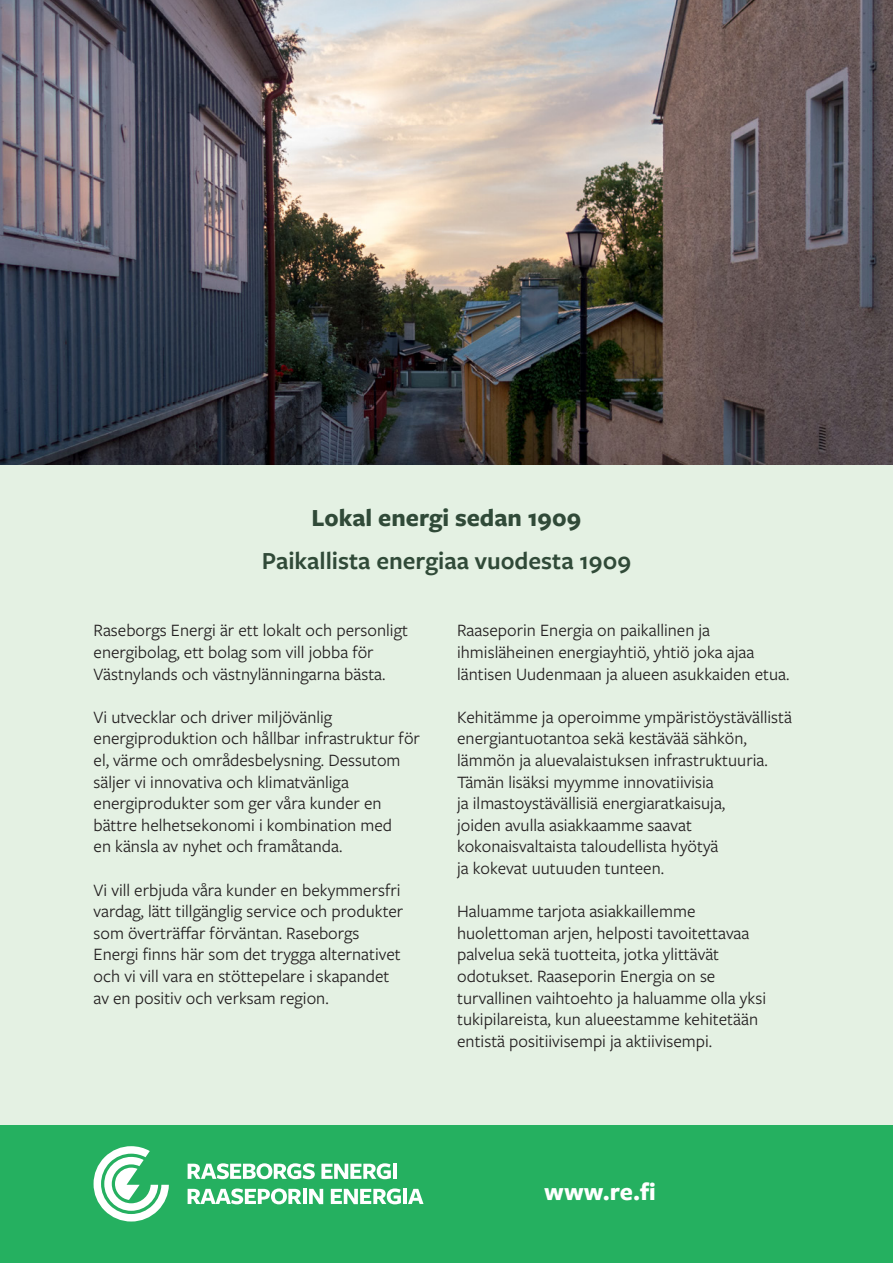
<style>
.page{position:relative;width:893px;height:1263px;background:#fff}
.page>*{position:absolute;margin:0;border:0;box-sizing:border-box;transform-origin:0 0}
.t1{font:600 25.5px "Freight Sans Pro";color:#304a38}
.t2{font:700 25.5px "Freight Sans Pro";color:#304a38}
.t3{font:700 25.5px "Freight Sans Pro";color:#fff}
.t4{font:18px/21.6px "Freight Sans Pro";color:#231f20}
</style>
<div class="page">
<div style="left:0;top:1125px;width:893px;height:138px;background:#25b060"></div>
<div style="left:0;top:465px;width:893px;height:660px;background:#e4f1e3"></div>
<img style="left:0;top:0;width:893px;height:465px">
<svg style="left:188px;top:1163px;width:127px;height:16px"></svg>
<svg style="left:321px;top:1163px;width:70px;height:16px"></svg>
<hr style="left:393px;top:1164px;width:4px;height:15px;background:#fff">
<svg style="left:188px;top:1188px;width:113px;height:16px"></svg>
<hr style="left:303px;top:1189px;width:4px;height:15px;background:#fff">
<svg style="left:309px;top:1189px;width:14px;height:15px"></svg>
<svg style="left:331px;top:1188px;width:70px;height:16px"></svg>
<hr style="left:403px;top:1189px;width:4px;height:15px;background:#fff">
<svg style="left:408px;top:1189px;width:15px;height:15px"></svg>
<svg style="left:94px;top:1146px;width:75px;height:75px"></svg>
<h1 class="t2" style="left:312px;top:500px;width:271px">Lokal energi sedan 1909</h1>
<h1 class="t1" style="left:262px;top:543px;width:371px">Paikallista energiaa vuodesta 1909</h1>
<p class="t4" style="left:94px;top:619px;width:316px">Raseborgs Energi är ett lokalt och personligt energibolag, ett bolag som vill jobba för<br>Västnylands och västnylänningarna bästa.</p>
<p class="t4" style="left:94px;top:705px;width:328px">Vi utvecklar och driver miljövänlig energiproduktion och hållbar infrastruktur för el, värme och områdesbelysning. Dessutom säljer vi innovativa och klimatvänliga energiprodukter som ger våra kunder en bättre helhetsekonomi i kombination med<br>en känsla av nyhet och framåtanda.</p>
<p class="t4" style="left:94px;top:878px;width:311px">Vi vill erbjuda våra kunder en bekymmersfri vardag, lätt tillgänglig service och produkter som överträffar förväntan. Raseborgs Energi finns här som det trygga alternativet och vi vill vara en stöttepelare i skapandet av en positiv och verksam region.</p>
<p class="t4" style="left:457px;top:619px;width:334px">Raaseporin Energia on paikallinen ja ihmisläheinen energiayhtiö, yhtiö joka ajaa läntisen Uudenmaan ja alueen asukkaiden etua.</p>
<p class="t4" style="left:457px;top:705px;width:336px">Kehitämme ja operoimme ympäristöystävällistä energiantuotantoa sekä kestävää sähkön, lämmön ja aluevalaistuksen infrastruktuuria.<br>Tämän lisäksi myymme innovatiivisia<br>ja ilmastoystävällisiä energiaratkaisuja,<br>joiden avulla asiakkaamme saavat kokonaisvaltaista taloudellista hyötyä<br>ja kokevat uutuuden tunteen.</p>
<p class="t4" style="left:457px;top:900px;width:310px">Haluamme tarjota asiakkaillemme huolettoman arjen, helposti tavoitettavaa palvelua sekä tuotteita, jotka ylittävät odotukset. Raaseporin Energia on se turvallinen vaihtoehto ja haluamme olla yksi tukipilareista, kun alueestamme kehitetään entistä positiivisempi ja aktiivisempi.</p>
<h1 class="t3" style="left:544px;top:1174px;width:113px">www.re.fi</h1>
</div>
